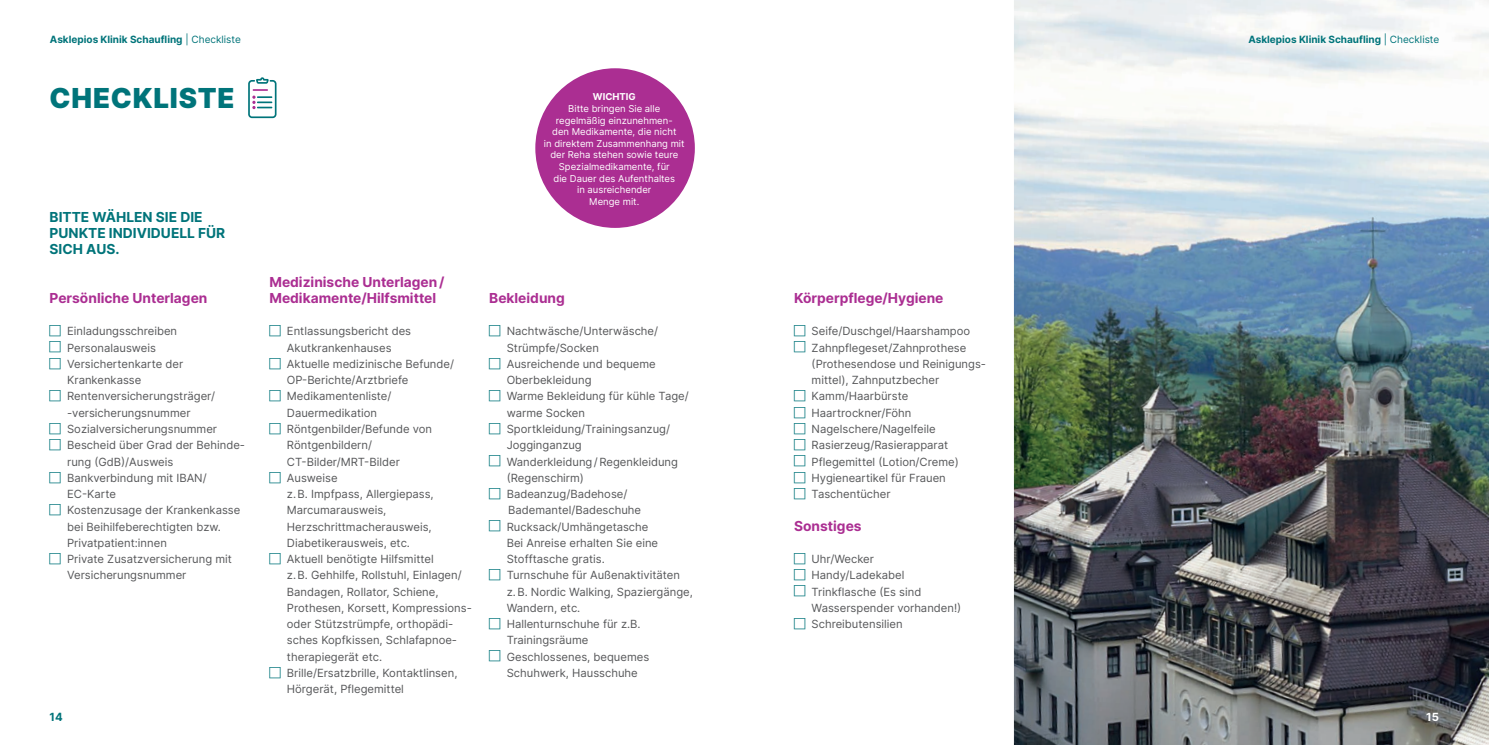
<style>
.page{position:relative;width:1489px;height:745px;background:#fff}
.page>*{position:absolute;margin:0;border:0;box-sizing:border-box;transform-origin:0 0}
.t1{font:900 27.5px "Inter";letter-spacing:.03em;color:#00747a}
.t2{font:700 13.75px/16.2px "Inter";color:#ab2e92}
.t3{font:700 13.75px/16.2px "Inter";color:#00747a}
.t4{font:11.25px/16.2px "Inter";color:#57585a}
.t5{font:700 11.25px "Inter";color:#00747a}
.t6{font:700 11.25px "Inter";color:#fff}
.t7{font:700 10px "Inter";color:#00747a}
.t8{font:9.5px/11.6px "Inter";color:#fff;text-align:center}
.t9{font:700 9.5px "Inter";color:#fff}
.s1{font-weight:400}
</style>
<div class="page">
<div style="left:535px;top:68px;width:159px;height:160px;background:#ab2e92;border-radius:50%"></div>
<img style="left:1013px;top:0;width:475px;height:744px">
<svg style="left:248px;top:77px;width:28px;height:41px"></svg>
<p class="t7" style="left:50px;top:32px;width:192px">Asklepios Klinik Schaufling <span class="s1">| Checkliste</span></p>
<h1 class="t1" style="left:50px;top:78px;width:187px">CHECKLISTE</h1>
<p class="t3" style="left:50px;top:208px;width:177px">BITTE WÄHLEN SIE DIE<br>PUNKTE INDIVIDUELL FÜR<br>SICH AUS.</p>
<p class="t2" style="left:50px;top:289px;width:159px">Persönliche Unterlagen</p>
<p class="t4" style="left:67px;top:323px;width:179px">Einladungsschreiben<br>Personalausweis<br>Versichertenkarte der<br>Krankenkasse<br>Rentenversicherungsträger/ -versicherungsnummer<br>Sozialversicherungsnummer<br>Bescheid über Grad der Behinde&shy;rung (GdB)/Ausweis<br>Bankverbindung mit IBAN/<br>EC-Karte<br>Kostenzusage der Krankenkasse bei Beihilfeberechtigten bzw.<br>Privatpatient:innen<br>Private Zusatzversicherung mit<br>Versicherungsnummer</p>
<p class="t9" style="left:593px;top:90px;width:44px">WICHTIG</p>
<p class="t8" style="left:544px;top:102px;width:142px">Bitte bringen Sie alle regelmäßig einzunehmen-<br>den Medikamente, die nicht<br>in direktem Zusammenhang mit der Reha stehen sowie teure<br>Spezialmedikamente, für<br>die Dauer des Aufenthaltes<br>in ausreichender<br>Menge mit.</p>
<p class="t2" style="left:269px;top:273px;width:176px">Medizinische Unterlagen/<br>Medikamente/Hilfsmittel</p>
<p class="t4" style="left:287px;top:323px;width:185px">Entlassungsbericht des<br>Akutkrankenhauses<br>Aktuelle medizinische Befunde/<br>OP-Berichte/Arztbriefe<br>Medikamentenliste/<br>Dauermedikation<br>Röntgenbilder/Befunde von<br>Röntgenbildern/<br>CT-Bilder/MRT-Bilder<br>Ausweise<br>z.B. Impfpass, Allergiepass,<br>Marcumarausweis,<br>Herzschrittmacherausweis,<br>Diabetikerausweis, etc.<br>Aktuell benötigte Hilfsmittel<br>z.B. Gehhilfe, Rollstuhl, Einlagen/<br>Bandagen, Rollator, Schiene,<br>Prothesen, Korsett, Kompressions&shy;oder Stützstrümpfe, orthopädi&shy;sches Kopfkissen, Schlafapnoe&shy;therapiegerät etc.<br>Brille/Ersatzbrille, Kontaktlinsen,<br>Hörgerät, Pflegemittel</p>
<p class="t2" style="left:489px;top:289px;width:77px">Bekleidung</p>
<p class="t4" style="left:506px;top:323px;width:188px">Nachtwäsche/Unterwäsche/<br>Strümpfe/Socken<br>Ausreichende und bequeme<br>Oberbekleidung<br>Warme Bekleidung für kühle Tage/ warme Socken<br>Sportkleidung/Trainingsanzug/<br>Jogginganzug<br>Wanderkleidung/Regenkleidung (Regenschirm)<br>Badeanzug/Badehose/<br>Bademantel/Badeschuhe<br>Rucksack/Umhängetasche<br>Bei Anreise erhalten Sie eine<br>Stofftasche gratis.<br>Turnschuhe für Außenaktivitäten z.B. Nordic Walking, Spaziergänge,<br>Wandern, etc.<br>Hallenturnschuhe für z.B.<br>Trainingsräume<br>Geschlossenes, bequemes<br>Schuhwerk, Hausschuhe</p>
<p class="t2" style="left:794px;top:289px;width:151px">Körperpflege/Hygiene</p>
<p class="t4" style="left:811px;top:323px;width:174px">Seife/Duschgel/Haarshampoo<br>Zahnpflegeset/Zahnprothese (Prothesendose und Reinigungs&shy;mittel), Zahnputzbecher<br>Kamm/Haarbürste<br>Haartrockner/Föhn<br>Nagelschere/Nagelfeile<br>Rasierzeug/Rasierapparat<br>Pflegemittel (Lotion/Creme)<br>Hygieneartikel für Frauen<br>Taschentücher</p>
<p class="t2" style="left:794px;top:517px;width:69px">Sonstiges</p>
<p class="t4" style="left:811px;top:550px;width:151px">Uhr/Wecker<br>Handy/Ladekabel<br>Trinkflasche (Es sind<br>Wasserspender vorhanden!)<br>Schreibutensilien</p>
<p class="t7" style="left:1248px;top:32px;width:192px">Asklepios Klinik Schaufling <span class="s1">| Checkliste</span></p>
<p class="t5" style="left:50px;top:708px;width:15px">14</p>
<p class="t6" style="left:1425px;top:708px;width:14px">15</p>
</div>
